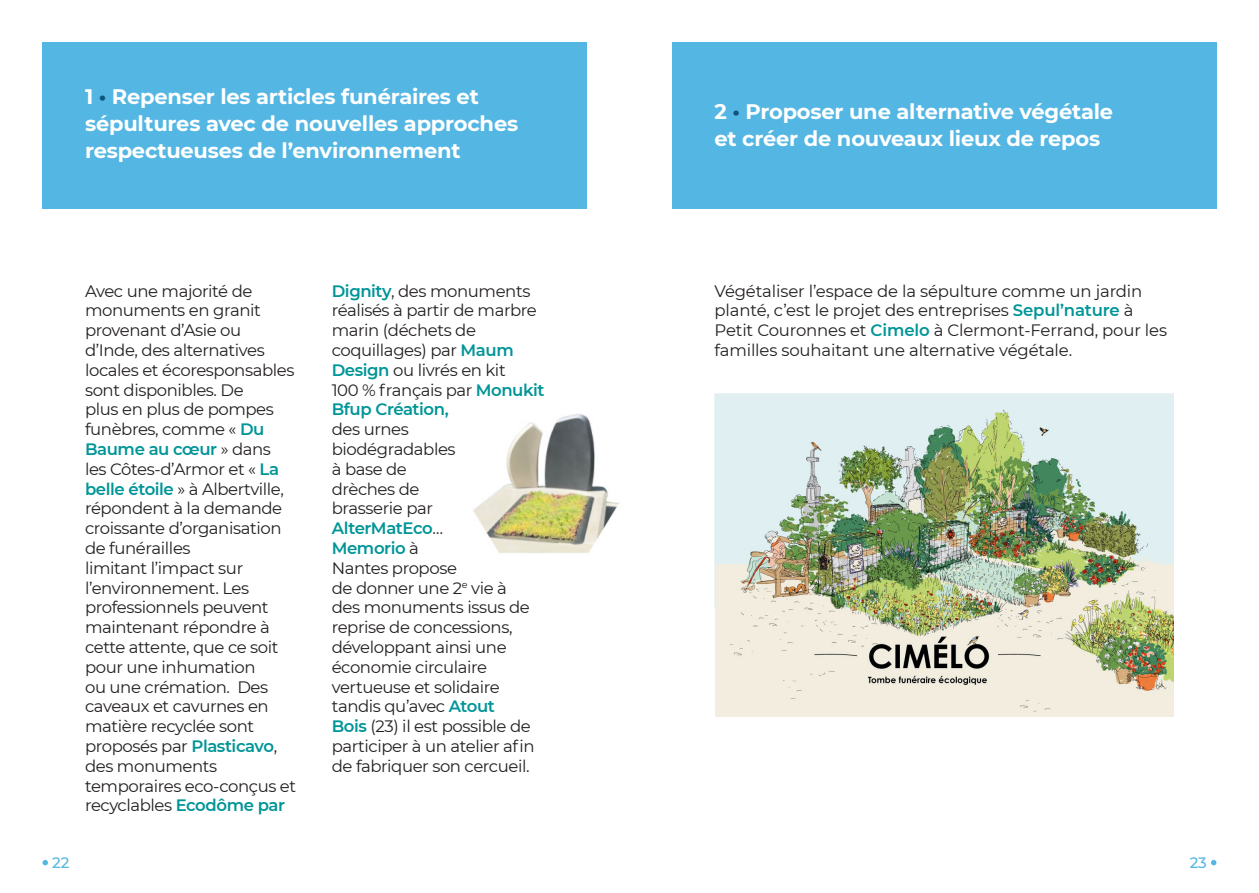
<style>
.page{position:relative;width:1259px;height:893px;background:#fff}
.page>*{position:absolute;margin:0;border:0;box-sizing:border-box;transform-origin:0 0}
.t1{font:700 21px/27px "Montserrat";letter-spacing:-.01em;color:#fff}
.t2{font:16.5px/19.8px "Montserrat";letter-spacing:-.025em;color:#231f20}
.t3{font:500 15px "Montserrat";color:#53b6e3}
.s1{color:#0d557f}
.s2{font-weight:600;color:#009597}
</style>
<div class="page">
<svg style="left:43px;top:860px;width:5px;height:5px"></svg>
<div style="left:43px;top:43px;width:544px;height:166px;background:#53b6e3"></div>
<svg style="left:1211px;top:860px;width:5px;height:5px"></svg>
<div style="left:672px;top:43px;width:544px;height:166px;background:#53b6e3"></div>
<img style="left:714px;top:393px;width:460px;height:323px">
<img style="left:473px;top:414px;width:146px;height:139px">
<p class="t1" style="left:85px;top:82px;width:434px">1 <span class="s1">•</span> Repenser les articles funéraires et sépultures avec de nouvelles approches respectueuses de l’environnement</p>
<p class="t2" style="left:85px;top:280px;width:213px">Avec une majorité de monuments en granit provenant d’Asie ou d’Inde, des alternatives locales et écoresponsables sont disponibles. De<br>plus en plus de pompes funèbres, comme « <span class="s2">Du<br>Baume au cœur</span> » dans les Côtes-d’Armor et « <span class="s2">La belle étoile</span> » à Albertville, répondent à la demande croissante d’organisation de funérailles<br>limitant l’impact sur l’environnement. Les professionnels peuvent maintenant répondre à cette attente, que ce soit pour une inhumation<br>ou une crémation. Des caveaux et cavurnes en matière recyclée sont proposés par <span class="s2">Plasticavo</span>, des monuments temporaires eco-conçus et recyclables <span class="s2">Ecodôme par</span></p>
<p class="t2" style="left:332px;top:280px;width:214px"><span class="s2">Dignity</span>, des monuments réalisés à partir de marbre marin (déchets de coquillages) par <span class="s2">Maum<br>Design</span> ou livrés en kit<br>100 % français par <span class="s2">Monukit<br>Bfup Création,<br></span>des urnes<br>biodégradables<br>à base de<br>drèches de<br>brasserie par<br><span class="s2">AlterMatEco</span>…</p>
<p class="t2" style="left:332px;top:538px;width:204px"><span class="s2">Memorio</span> à<br>Nantes propose<br>de donner une 2<sup>e</sup> vie à des monuments issus de reprise de concessions, développant ainsi une économie circulaire vertueuse et solidaire tandis qu’avec <span class="s2">Atout<br>Bois</span> (23) il est possible de participer à un atelier afin de fabriquer son cercueil.</p>
<p class="t3" style="left:52px;top:852px;width:19px">22</p>
<p class="t1" style="left:714px;top:97px;width:400px">2 <span class="s1">•</span> Proposer une alternative végétale</p>
<p class="t1" style="left:714px;top:124px;width:387px">et créer de nouveaux lieux de repos</p>
<p class="t2" style="left:714px;top:280px;width:454px">Végétaliser l’espace de la sépulture comme un jardin planté, c’est le projet des entreprises <span class="s2">Sepul’nature</span> à Petit Couronnes et <span class="s2">Cimelo</span> à Clermont-Ferrand, pour les familles souhaitant une alternative végétale.</p>
<p class="t3" style="left:1189px;top:852px;width:19px">23</p>
</div>
